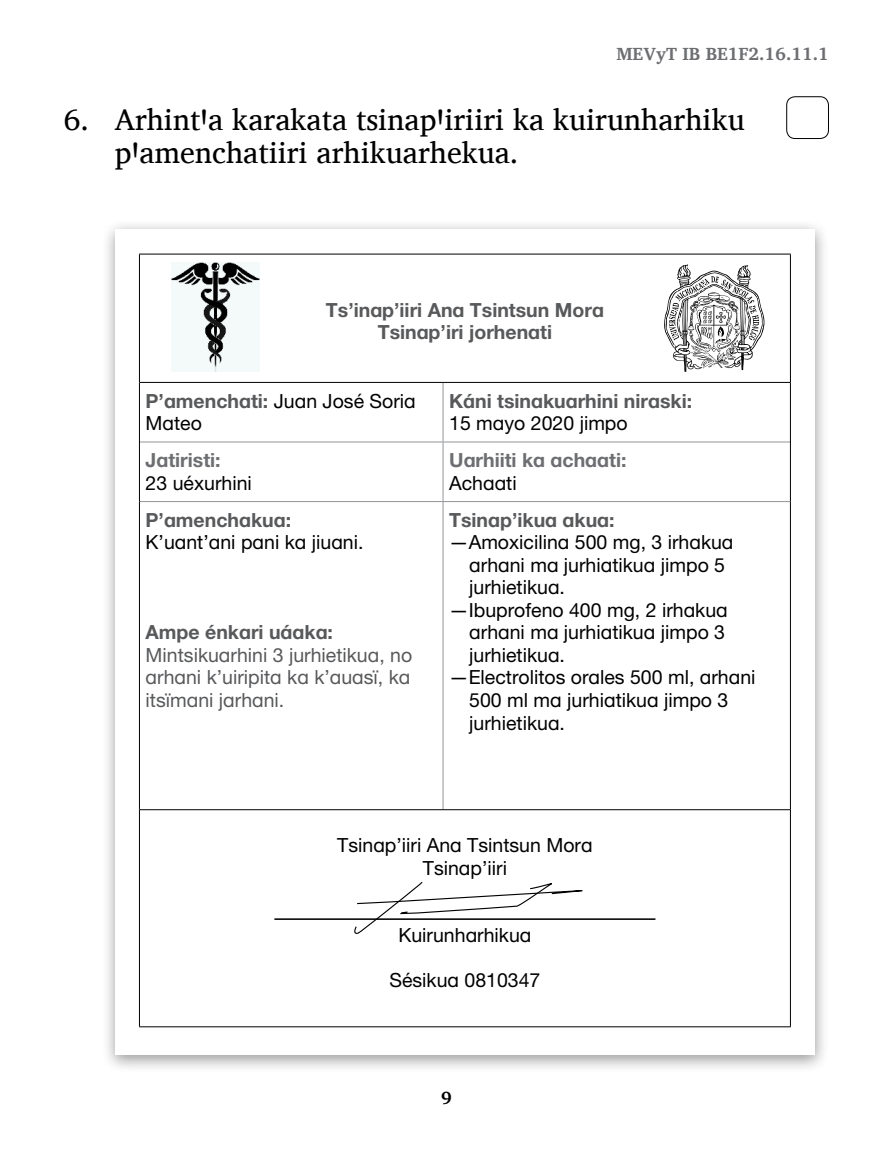
<style>
.page{position:relative;width:893px;height:1149px;background:#fff}
.page>*{position:absolute;margin:0;border:0;box-sizing:border-box;transform-origin:0 0}
.t1{font:30px/33px "Charis SIL";color:#000}
.t2{font:19.5px/22.5px "Arial Cartilla Mixteco Gro 2";color:#000}
.t3{font:700 19.5px/22.5px "Arial Cartilla Mixteco Gro 2";color:#58595b;text-align:center}
.t4{font:19.5px/22.5px "Arial Cartilla Mixteco Gro 2";color:#58595b;text-align:justify}
.t5{font:700 19.5px "Arial Cartilla Mixteco Gro 2";color:#6d6e71}
.t6{font:700 18px "Charis SIL";color:#6d6e71}
.t7{font:700 18px "Charis SIL";color:#000}
.s1{font-weight:700;color:#58595b}
</style>
<div class="page">
<div style="left:786px;top:96px;width:43px;height:43px;border:1px solid #000;border-radius:9px"></div>
<div style="left:101px;top:219px;width:728px;height:853px;background:#000;opacity:.4"></div>
<div style="left:115px;top:229px;width:700px;height:825px;background:#fff"></div>
<hr style="left:443px;top:382px;width:1px;height:59px;background:#939598">
<hr style="left:140px;top:441px;width:303px;height:1px;background:#939598">
<hr style="left:443px;top:441px;width:347px;height:1px;background:#939598">
<hr style="left:443px;top:442px;width:1px;height:59px;background:#939598">
<hr style="left:140px;top:501px;width:303px;height:1px;background:#939598">
<hr style="left:443px;top:501px;width:347px;height:1px;background:#939598">
<hr style="left:443px;top:502px;width:1px;height:307px;background:#939598">
<hr style="left:140px;top:382px;width:303px;height:1px;background:#000">
<hr style="left:443px;top:382px;width:347px;height:1px;background:#000">
<hr style="left:140px;top:809px;width:303px;height:1px;background:#000">
<hr style="left:443px;top:809px;width:347px;height:1px;background:#000">
<hr style="left:139px;top:253px;width:304px;height:1px;background:#000">
<hr style="left:139px;top:254px;width:1px;height:128px;background:#000">
<hr style="left:443px;top:253px;width:348px;height:1px;background:#000">
<hr style="left:790px;top:254px;width:1px;height:128px;background:#000">
<hr style="left:139px;top:382px;width:1px;height:60px;background:#000">
<hr style="left:790px;top:382px;width:1px;height:60px;background:#000">
<hr style="left:139px;top:442px;width:1px;height:59px;background:#000">
<hr style="left:790px;top:442px;width:1px;height:59px;background:#000">
<hr style="left:139px;top:501px;width:1px;height:308px;background:#000">
<hr style="left:790px;top:501px;width:1px;height:308px;background:#000">
<hr style="left:139px;top:809px;width:1px;height:217px;background:#000">
<hr style="left:790px;top:809px;width:1px;height:217px;background:#000">
<hr style="left:139px;top:1026px;width:304px;height:1px;background:#000">
<hr style="left:443px;top:1026px;width:348px;height:1px;background:#000">
<hr style="left:274px;top:918px;width:381px;height:1px;background:#000">
<img style="left:172px;top:262px;width:87px;height:109px">
<svg style="left:352px;top:881px;width:232px;height:53px"></svg>
<svg style="left:664px;top:264px;width:100px;height:108px"></svg>
<p class="t6" style="left:616px;top:43px;width:214px">MEVyT IB BE1F2.16.11.1</p>
<h1 class="t1" style="left:115px;top:103px;width:631px;text-indent:-51px">6. Arhintꞌa karakata tsinapꞌiriiri ka kuirunharhiku pꞌamenchatiiri arhikuarhekua.</h1>
<p class="t3" style="left:326px;top:298px;width:279px">Ts’inap’iiri Ana Tsintsun Mora<br>Tsinap’iri jorhenati</p>
<p class="t2" style="left:146px;top:389px;width:272px"><span class="s1">P’amenchati:</span> Juan José Soria<br>Mateo</p>
<p class="t3" style="left:449px;top:389px;width:244px">Káni tsinakuarhini niraski:</p>
<p class="t2" style="left:449px;top:411px;width:180px">15 mayo 2020 jimpo</p>
<p class="t5" style="left:146px;top:448px;width:77px">Jatiristi:</p>
<p class="t2" style="left:146px;top:471px;width:108px">23 uéxurhini</p>
<p class="t3" style="left:146px;top:508px;width:147px">P’amenchakua:</p>
<p class="t2" style="left:146px;top:530px;width:219px">K’uant’ani pani ka jiuani.</p>
<p class="t3" style="left:146px;top:620px;width:189px">Ampe énkari uáaka:</p>
<p class="t4" style="left:146px;top:643px;width:268px">Mintsikuarhini 3 jurhietikua, no arhani k’uiripita ka k’auasï, ka itsïmani jarhani.</p>
<p class="t5" style="left:449px;top:448px;width:179px">Uarhiiti ka achaati:</p>
<p class="t2" style="left:449px;top:471px;width:69px">Achaati</p>
<p class="t3" style="left:449px;top:508px;width:167px">Tsinap’ikua akua:</p>
<p class="t2" style="left:449px;top:530px;width:286px">—Amoxicilina 500 mg, 3 irhakua</p>
<p class="t2" style="left:469px;top:553px;width:257px">arhani ma jurhiatikua jimpo 5</p>
<p class="t2" style="left:469px;top:575px;width:97px">jurhietikua.</p>
<p class="t2" style="left:449px;top:598px;width:280px">—Ibuprofeno 400 mg, 2 irhakua</p>
<p class="t2" style="left:469px;top:620px;width:257px">arhani ma jurhiatikua jimpo 3</p>
<p class="t2" style="left:469px;top:643px;width:97px">jurhietikua.</p>
<p class="t2" style="left:449px;top:665px;width:308px">—Electrolitos orales 500 ml, arhani</p>
<p class="t2" style="left:469px;top:688px;width:261px">500 ml ma jurhiatikua jimpo 3</p>
<p class="t2" style="left:469px;top:710px;width:97px">jurhietikua.</p>
<p class="t2" style="left:337px;top:833px;width:257px;text-align:center">Tsinap’iiri Ana Tsintsun Mora<br>Tsinap’iiri</p>
<p class="t2" style="left:398px;top:923px;width:134px">Kuirunharhikua</p>
<p class="t2" style="left:389px;top:968px;width:153px">Sésikua 0810347</p>
<p class="t7" style="left:441px;top:1086px;width:12px">9</p>
</div>
